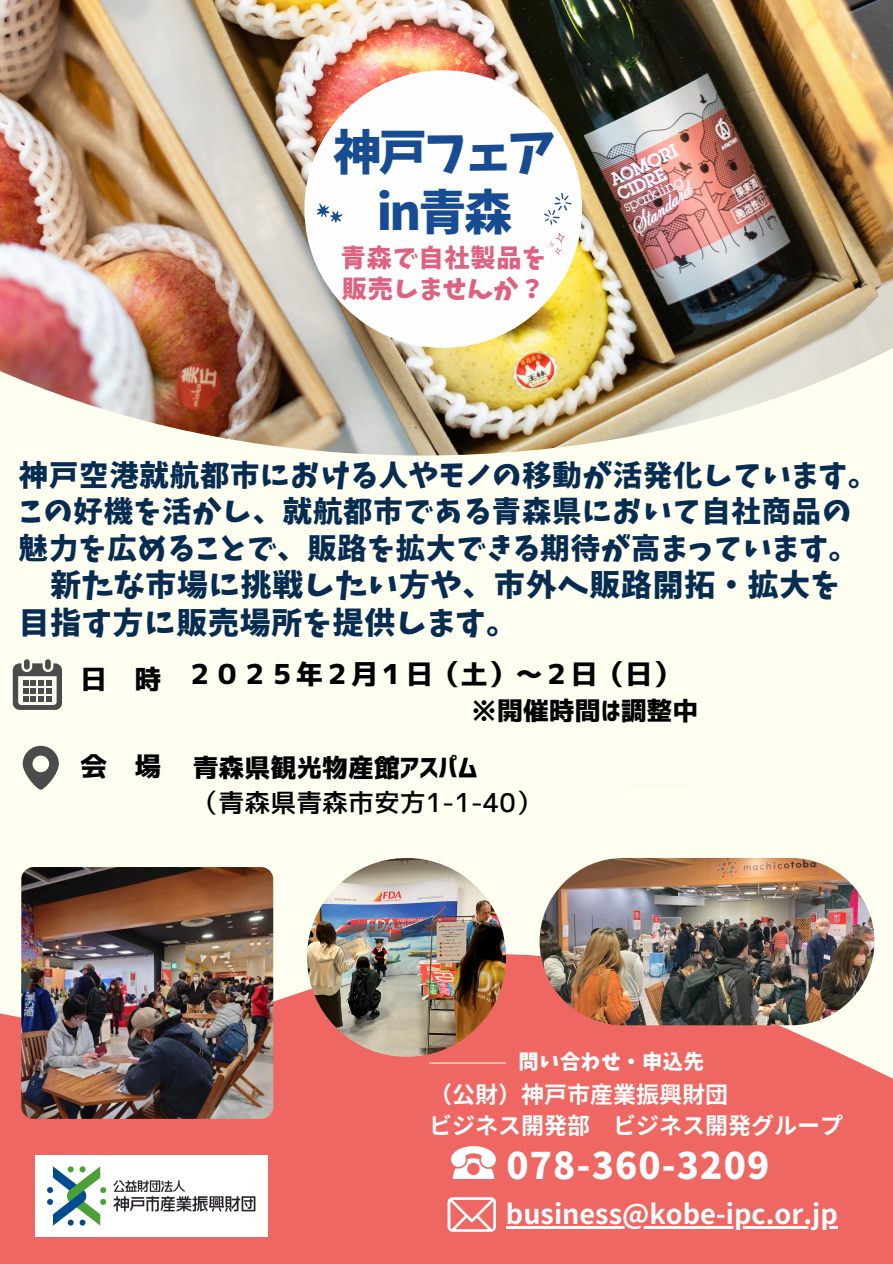
<style>
.page{position:relative;width:893px;height:1264px;background:#fff}
.page>*{position:absolute;margin:0;border:0;box-sizing:border-box;transform-origin:0 0}
.t1{font:48.3px/60.3px "Keifont";letter-spacing:-.055em;color:#184c92;text-align:center}
.t2{font:36.45px "Keifont";letter-spacing:.03em;color:#fdfefd}
.t3{font:30.75px/38.4px "Keifont";letter-spacing:.03em;color:#072c52}
.t4{font:29.25px/36.2px "Keifont";letter-spacing:.03em;color:#072c52}
.t5{font:27.45px "Corporate Logo Bold";color:#000}
.t6{font:700 27px "Noto Sans JP";color:#fdfefd}
.t7{font:27px "Corporate Logo Bold";color:#000}
.t8{font:25.95px/35.2px "Corporate Logo Medium";color:#000}
.t9{font:25.95px "Corporate Logo Bold";color:#000}
.t10{font:25.05px/30.9px "Keifont";letter-spacing:.03em;color:#df607f}
.t11{font:700 22.95px/31.5px "Noto Sans JP";color:#fdfefd}
.t12{font:20.25px "Keifont";letter-spacing:.025em;color:#fdfefd}
.s1{font-family:"Corporate Logo Bold"}
</style>
<div class="page">
<div style="left:0;top:0;width:892px;height:1263px;background:#fefff0"></div>
<div style="left:0;top:950px;width:892px;height:313px;background:#ef6763"></div>
<img style="left:0;top:0;width:892px;height:455px">
<div style="left:304px;top:70px;width:278px;height:278px;background:#fdfefd;border-radius:50%"></div>
<hr style="left:429px;top:1062px;width:77px;height:1px;background:#fff7dc">
<hr style="left:629px;top:785px;width:57px;height:1px;background:#fff7dc">
<svg style="left:544px;top:193px;width:27px;height:32px"></svg>
<svg style="left:317px;top:203px;width:26px;height:20px"></svg>
<svg style="left:550px;top:232px;width:15px;height:23px"></svg>
<svg style="left:451px;top:1146px;width:44px;height:32px"></svg>
<svg style="left:447px;top:1197px;width:48px;height:34px"></svg>
<img style="left:35px;top:1155px;width:232px;height:81px">
<div style="left:24px;top:659px;width:6px;height:10px;background:#4b4b4b;border-radius:3px"></div>
<div style="left:45px;top:659px;width:6px;height:10px;background:#4b4b4b;border-radius:3px"></div>
<svg style="left:13px;top:663px;width:49px;height:47px"></svg>
<svg style="left:23px;top:745px;width:36px;height:44px"></svg>
<img style="left:21px;top:867px;width:252px;height:251px">
<img style="left:307px;top:858px;width:199px;height:198px;border-radius:50%">
<img style="left:539px;top:858px;width:335px;height:167px;border-radius:84px">
<hr style="left:505px;top:1225px;width:332px;height:2px;background:#fdfefd">
<p class="t1" style="left:333px;top:122px;width:224px">神戸フェアin青森</p>
<h4 class="t10" style="left:341px;top:243px;width:206px">青森で自社製品を販売しませんか？</h4>
<p class="t4" style="left:19px;top:457px;width:859px">神戸空港就航都市における人やモノの移動が活発化しています。この好機を活かし、就航都市である青森県において自社商品の魅力を広めることで、販路を拡大できる期待が高まっています。</p>
<p class="t3" style="left:19px;top:565px;width:822px;text-indent:32px">新たな市場に挑戦したい方や、市外へ販路開拓・拡大を目指す方に販売場所を提供します。</p>
<h5 class="t7" style="left:80px;top:666px;width:83px">日 時</h5>
<p class="t5" style="left:186px;top:660px;width:495px">２０２５年２月１日（土）～２日（日）</p>
<p class="t9" style="left:471px;top:697px;width:229px">※開催時間は調整中</p>
<p class="t7" style="left:80px;top:752px;width:83px">会 場</p>
<p class="t8" style="left:193px;top:749px;width:350px"><span class="s1">青森県観光物産館アスパム<br></span>（青森県青森市安方1-1-40）</p>
<h4 class="t12" style="left:518px;top:1051px;width:187px">問い合わせ・申込先</h4>
<h4 class="t11" style="left:429px;top:1077px;width:415px">（公財）神戸市産業振興財団<br>ビジネス開発部 ビジネス開発グループ</h4>
<p class="t2" style="left:506px;top:1148px;width:264px">078-360-3209</p>
<h4 class="t6" style="left:505px;top:1192px;width:333px">business@kobe-ipc.or.jp</h4>
</div>
